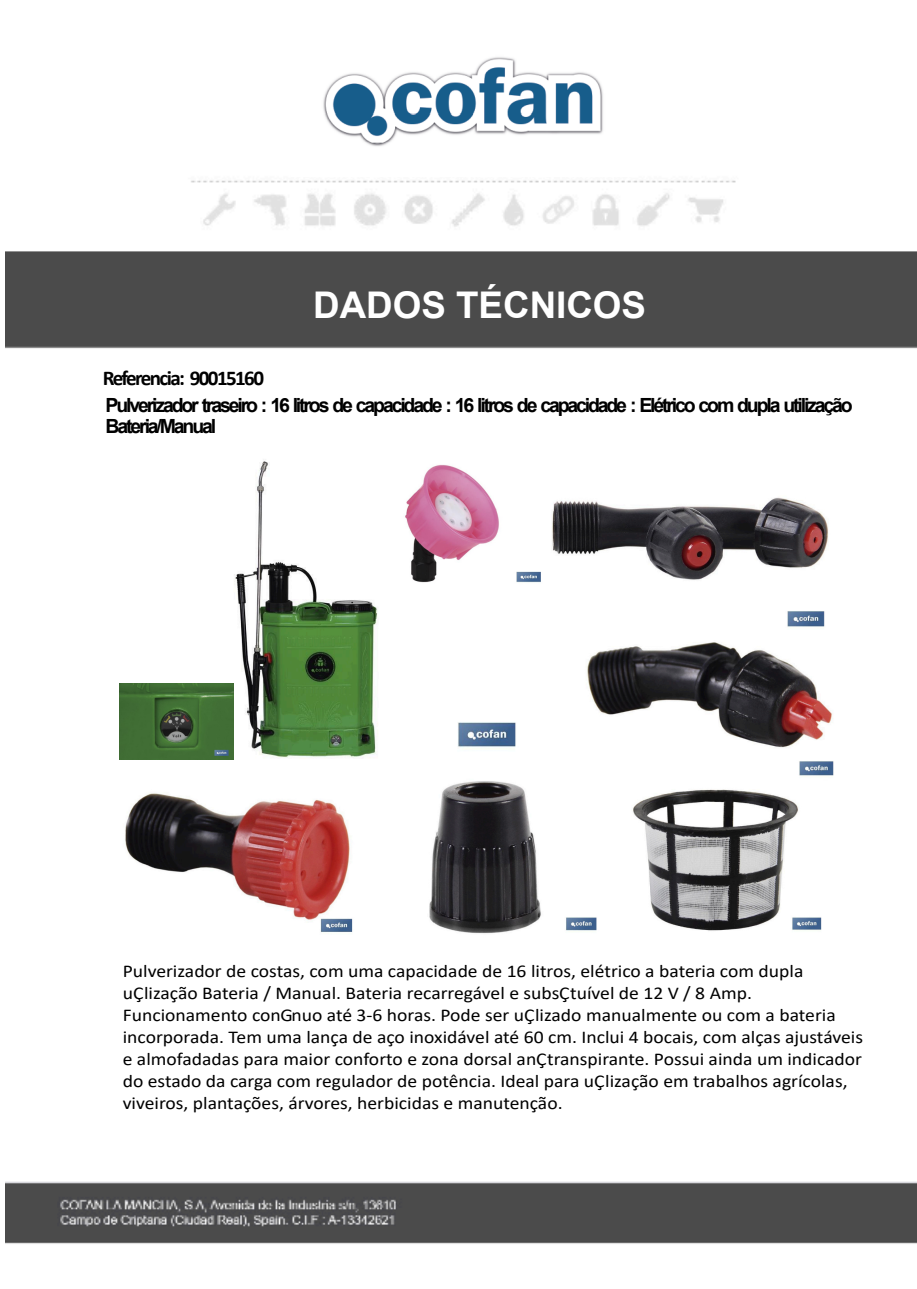
<style>
.page{position:relative;width:917px;height:1289px;background:#fff}
.page>*{position:absolute;margin:0;border:0;box-sizing:border-box;transform-origin:0 0}
.t1{font:700 36.75px "Arial";color:#fff}
.t2{font:700 21px "Calibri";letter-spacing:-.075em;color:#000}
.t3{font:700 19.5px/21px "Arial";letter-spacing:-.11em;color:#000}
.t4{font:18px/21.9px "Calibri";color:#000;scale:1.09 1}
</style>
<div class="page">
<img style="left:5px;top:180px;width:911px;height:1064px">
<img style="left:607px;top:784px;width:224px;height:153px">
<img style="left:363px;top:775px;width:244px;height:163px">
<img style="left:111px;top:772px;width:252px;height:167px">
<img style="left:573px;top:604px;width:271px;height:180px">
<img style="left:542px;top:440px;width:295px;height:196px">
<img style="left:75px;top:455px;width:461px;height:307px">
<img style="left:119px;top:683px;width:114px;height:76px">
<img style="left:355px;top:458px;width:194px;height:130px">
<img style="left:323px;top:57px;width:280px;height:89px">
<p class="t2" style="left:103px;top:369px;width:163px">Referencia: 90015160</p>
<h1 class="t1" style="left:313px;top:291px;width:334px">DADOS TÉCNICOS</h1>
<p class="t3" style="left:106px;top:396px;width:748px">Pulverizador traseiro : 16 litros de capacidade : 16 litros de capacidade : Elétrico com dupla utilização<br>Bateria/Manual</p>
<p class="t4" style="left:123px;top:960px;width:680px">Pulverizador de costas, com uma capacidade de 16 litros, elétrico a bateria com dupla uÇlização Bateria / Manual. Bateria recarregável e subsÇtuível de 12 V / 8 Amp.<br>Funcionamento conGnuo até 3-6 horas. Pode ser uÇlizado manualmente ou com a bateria incorporada. Tem uma lança de aço inoxidável até 60 cm. Inclui 4 bocais, com alças ajustáveis e almofadadas para maior conforto e zona dorsal anÇtranspirante. Possui ainda um indicador do estado da carga com regulador de potência. Ideal para uÇlização em trabalhos agrícolas, viveiros, plantações, árvores, herbicidas e manutenção.</p>
</div>
